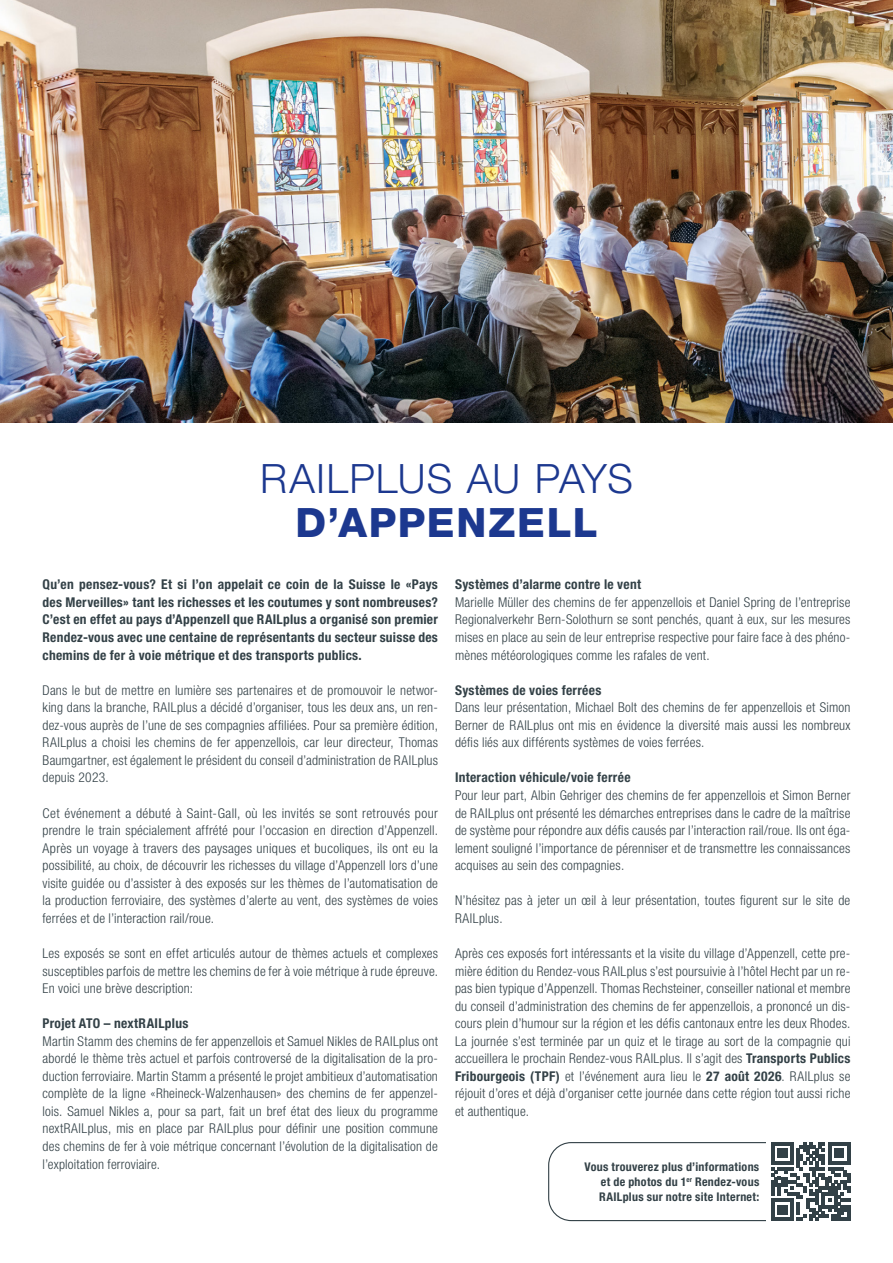
<style>
.page{position:relative;width:893px;height:1263px;background:#fff}
.page>*{position:absolute;margin:0;border:0;box-sizing:border-box;transform-origin:0 0}
.t1{font:300 40.5px "Helvetica Neue LT Std";letter-spacing:.02em;color:#1c388f}
.t2{font:800 40.5px "Helvetica Neue LT Std";letter-spacing:.045em;color:#1c388f}
.t3{font:300 condensed 13.5px/17.5px "Helvetica Neue LT Std";letter-spacing:.015em;color:#334147;text-align:justify}
.t4{font:700 condensed 13.5px/17.5px "Helvetica Neue LT Std";letter-spacing:.02em;color:#334147;text-align:justify}
.t5{font:700 condensed 12px/15px "Helvetica Neue LT Std";letter-spacing:.025em;color:#334147;text-align:justify}
.s1{font-weight:700}
</style>
<div class="page">
<img style="left:0;top:0;width:893px;height:423px">
<div style="left:548px;top:1142px;width:294px;height:79px;border:1px solid #334147;border-radius:23px"></div>
<div style="left:766px;top:1139px;width:89px;height:85px;background:#fff"></div>
<svg style="left:771px;top:1142px;width:79px;height:79px"></svg>
<h1 class="t1" style="left:260px;top:454px;width:374px">RAILPLUS AU PAYS</h1>
<h1 class="t2" style="left:295px;top:498px;width:304px">D’APPENZELL</h1>
<p class="t4" style="left:43px;top:576px;width:397px">Qu’en pensez-vous? Et si l’on appelait ce coin de la Suisse le «Pays des Merveilles» tant les richesses et les coutumes y sont nombreuses?<br>C’est en effet au pays d’Appenzell que RAILplus a organisé son premier Rendez-vous avec une centaine de représentants du secteur suisse des chemins de fer à voie métrique et des transports publics.</p>
<p class="t3" style="left:43px;top:681px;width:397px">Dans le but de mettre en lumière ses partenaires et de promouvoir le networ&shy;king dans la branche, RAILplus a décidé d’organiser, tous les deux ans, un ren&shy;dez-vous auprès de l’une de ses compagnies affiliées. Pour sa première édition, RAILplus a choisi les chemins de fer appenzellois, car leur directeur, Thomas Baumgartner, est également le président du conseil d’administration de RAILplus depuis 2023.</p>
<p class="t3" style="left:43px;top:804px;width:397px">Cet événement a débuté à Saint-Gall, où les invités se sont retrouvés pour prendre le train spécialement affrété pour l’occasion en direction d’Appenzell.<br>Après un voyage à travers des paysages uniques et bucoliques, ils ont eu la possibilité, au choix, de découvrir les richesses du village d’Appenzell lors d’une visite guidée ou d’assister à des exposés sur les thèmes de l’automatisation de la production ferroviaire, des systèmes d’alerte au vent, des systèmes de voies ferrées et de l’interaction rail/roue.</p>
<p class="t3" style="left:43px;top:944px;width:397px">Les exposés se sont en effet articulés autour de thèmes actuels et complexes susceptibles parfois de mettre les chemins de fer à voie métrique à rude épreuve.<br>En voici une brève description:</p>
<p class="t4" style="left:43px;top:1014px;width:147px">Projet ATO – nextRAILplus</p>
<p class="t3" style="left:43px;top:1032px;width:397px">Martin Stamm des chemins de fer appenzellois et Samuel Nikles de RAILplus ont abordé le thème très actuel et parfois controversé de la digitalisation de la pro&shy;duction ferroviaire. Martin Stamm a présenté le projet ambitieux d’automatisation complète de la ligne «Rheineck-Walzenhausen» des chemins de fer appenzel&shy;lois. Samuel Nikles a, pour sa part, fait un bref état des lieux du programme nextRAILplus, mis en place par RAILplus pour définir une position commune des chemins de fer à voie métrique concernant l’évolution de la digitalisation de l’exploitation ferroviaire.</p>
<p class="t4" style="left:455px;top:576px;width:188px">Systèmes d’alarme contre le vent</p>
<p class="t3" style="left:455px;top:593px;width:397px">Marielle Müller des chemins de fer appenzellois et Daniel Spring de l’entreprise Regionalverkehr Bern-Solothurn se sont penchés, quant à eux, sur les mesures mises en place au sein de leur entreprise respective pour faire face à des phéno&shy;mènes météorologiques comme les rafales de vent.</p>
<p class="t4" style="left:455px;top:681px;width:148px">Systèmes de voies ferrées</p>
<p class="t3" style="left:455px;top:698px;width:397px">Dans leur présentation, Michael Bolt des chemins de fer appenzellois et Simon Berner de RAILplus ont mis en évidence la diversité mais aussi les nombreux défis liés aux différents systèmes de voies ferrées.</p>
<p class="t4" style="left:455px;top:769px;width:177px">Interaction véhicule/voie ferrée</p>
<p class="t3" style="left:455px;top:786px;width:397px">Pour leur part, Albin Gehriger des chemins de fer appenzellois et Simon Berner de RAILplus ont présenté les démarches entreprises dans le cadre de la maîtrise de système pour répondre aux défis causés par l’interaction rail/roue. Ils ont éga&shy;lement souligné l’importance de pérenniser et de transmettre les connaissances acquises au sein des compagnies.</p>
<p class="t3" style="left:455px;top:892px;width:397px">N’hésitez pas à jeter un œil à leur présentation, toutes figurent sur le site de<br>RAILplus.</p>
<p class="t3" style="left:455px;top:944px;width:397px">Après ces exposés fort intéressants et la visite du village d’Appenzell, cette pre&shy;mière édition du Rendez-vous RAILplus s’est poursuivie à l’hôtel Hecht par un re&shy;pas bien typique d’Appenzell. Thomas Rechsteiner, conseiller national et membre du conseil d’administration des chemins de fer appenzellois, a prononcé un dis&shy;cours plein d’humour sur la région et les défis cantonaux entre les deux Rhodes.<br>La journée s’est terminée par un quiz et le tirage au sort de la compagnie qui accueillera le prochain Rendez-vous RAILplus. Il s’agit des <span class="s1">Transports Publics Fribourgeois (TPF)</span> et l’événement aura lieu le <span class="s1">27 août 2026</span>. RAILplus se réjouit d’ores et déjà d’organiser cette journée dans cette région tout aussi riche et authentique.</p>
<p class="t5" style="left:599px;top:1159px;width:162px;text-indent:-15px">Vous trouverez plus d’informations et de photos du 1<sup>er</sup> Rendez-vous RAILplus sur notre site Internet:</p>
</div>
